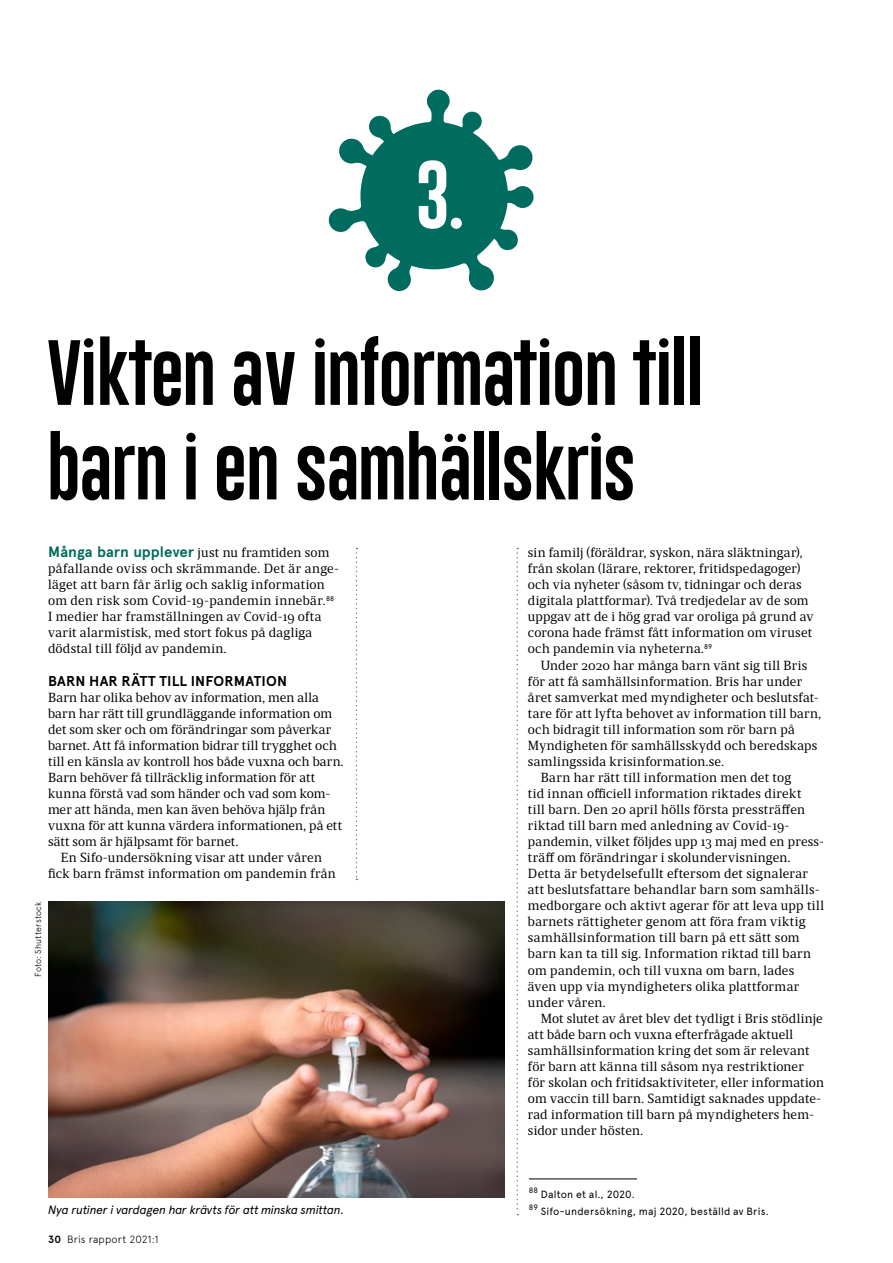
<style>
.page{position:relative;width:893px;height:1263px;background:#fff}
.page>*{position:absolute;margin:0;border:0;box-sizing:border-box;transform-origin:0 0}
.t1{font:69.3px "Bris Gobold Extra 2";color:#fff}
.t2{font:700 67.5px/94.5px "Bris Gobold";letter-spacing:-.02em;color:#000}
.t3{font:700 14.25px "Apercu";letter-spacing:.015em;color:#000}
.t4{font:13.2px/16px "Maga";letter-spacing:.02em;color:#000}
.t5{font:13.2px "Maga";letter-spacing:.04em;color:#000}
.t6{font:italic 12px "Apercu";letter-spacing:-.025em;color:#000}
.t7{font:10.5px "Apercu";letter-spacing:.02em;color:#000}
.t8{font:300 10.5px "Apercu";letter-spacing:.01em;color:#000}
.t9{font:300 8.7px "Apercu";letter-spacing:.025em;color:#000}
.t10{font:7.8px "Apercu";color:#000}
.s1{font-family:"Apercu";font-weight:700;font-size:15px;color:#006c5f}
.s2{font-weight:700}
</style>
<div class="page">
<hr style="left:529px;top:1179px;width:108px;height:1px;background:#000">
<svg style="left:516px;top:548px;width:2px;height:667px"></svg>
<svg style="left:356px;top:548px;width:1px;height:332px"></svg>
<img style="left:48px;top:901px;width:457px;height:296px">
<svg style="left:328px;top:90px;width:206px;height:201px"></svg>
<h1 class="t1" style="left:414px;top:150px;width:53px">3.</h1>
<h2 class="t2" style="left:47px;top:330px;width:657px">Vikten av information till barn i en samhällskris</h2>
<p class="t4" style="left:48px;top:545px;width:293px"><span class="s1">Många barn upplever</span> just nu framtiden som påfallande oviss och skrämmande. Det är ange&shy;läget att barn får ärlig och saklig information om den risk som Covid-19-pandemin innebär.<sup>88<br></sup>I medier har framställningen av Covid-19 ofta varit alarmistisk, med stort fokus på dagliga dödstal till följd av pandemin.</p>
<p class="t3" style="left:48px;top:672px;width:241px">BARN HAR RÄTT TILL INFORMATION</p>
<p class="t4" style="left:48px;top:689px;width:272px">Barn har olika behov av information, men alla</p>
<p class="t4" style="left:48px;top:705px;width:285px">barn har rätt till grundläggande information om</p>
<p class="t4" style="left:48px;top:721px;width:285px">det som sker och om förändringar som påverkar</p>
<p class="t4" style="left:48px;top:737px;width:290px">barnet. Att få information bidrar till trygghet och</p>
<p class="t4" style="left:48px;top:753px;width:297px">till en känsla av kontroll hos både vuxna och barn.</p>
<p class="t4" style="left:48px;top:769px;width:269px">Barn behöver få tillräcklig information för att</p>
<p class="t4" style="left:48px;top:785px;width:284px">kunna förstå vad som händer och vad som kom-</p>
<p class="t4" style="left:48px;top:801px;width:279px">mer att hända, men kan även behöva hjälp från</p>
<p class="t4" style="left:48px;top:817px;width:296px">vuxna för att kunna värdera informationen, på ett</p>
<p class="t4" style="left:48px;top:833px;width:192px">sätt som är hjälpsamt för barnet.</p>
<p class="t4" style="left:61px;top:849px;width:263px">En Sifo-undersökning visar att under våren</p>
<p class="t4" style="left:48px;top:866px;width:289px">fick barn främst information om pandemin från</p>
<p class="t9" style="left:33px;top:977px;width:77px;rotate:-90deg">Foto: Shutterstock</p>
<p class="t6" style="left:48px;top:1203px;width:297px">Nya rutiner i vardagen har krävts för att minska smittan.</p>
<p class="t8" style="left:48px;top:1233px;width:112px"><span class="s2">30</span> Bris rapport 2021:1</p>
<p class="t4" style="left:528px;top:545px;width:287px">sin familj (föräldrar, syskon, nära släktningar), från skolan (lärare, rektorer, fritidspedagoger) och via nyheter (såsom tv, tidningar och deras digitala plattformar). Två tredjedelar av de som uppgav att de i hög grad var oroliga på grund av corona hade främst fått information om viruset och pandemin via nyheterna.<sup>89</sup></p>
<p class="t4" style="left:541px;top:657px;width:268px">Under 2020 har många barn vänt sig till Bris</p>
<p class="t4" style="left:528px;top:673px;width:276px">för att få samhällsinformation. Bris har under</p>
<p class="t4" style="left:528px;top:689px;width:292px">året samverkat med myndigheter och beslutsfat-</p>
<p class="t4" style="left:528px;top:705px;width:295px">tare för att lyfta behovet av information till barn,</p>
<p class="t4" style="left:528px;top:721px;width:268px">och bidragit till information som rör barn på</p>
<p class="t4" style="left:528px;top:737px;width:291px">Myndigheten för samhällsskydd och beredskaps</p>
<p class="t4" style="left:528px;top:753px;width:198px">samlingssida krisinformation.se.</p>
<p class="t4" style="left:541px;top:769px;width:252px">Barn har rätt till information men det tog</p>
<p class="t4" style="left:528px;top:785px;width:275px">tid innan officiell information riktades direkt</p>
<p class="t4" style="left:528px;top:801px;width:279px">till barn. Den 20 april hölls första pressträffen</p>
<p class="t5" style="left:528px;top:818px;width:260px">riktad till barn med anledning av Covid-19--</p>
<p class="t4" style="left:528px;top:833px;width:298px">pandemin, vilket följdes upp 13 maj med en press-</p>
<p class="t4" style="left:528px;top:849px;width:264px">träff om förändringar i skolundervisningen.</p>
<p class="t4" style="left:528px;top:866px;width:282px">Detta är betydelsefullt eftersom det signalerar</p>
<p class="t4" style="left:528px;top:882px;width:294px">att beslutsfattare behandlar barn som samhälls-</p>
<p class="t4" style="left:528px;top:898px;width:298px">medborgare och aktivt agerar för att leva upp till</p>
<p class="t4" style="left:528px;top:914px;width:279px">barnets rättigheter genom att föra fram viktig</p>
<p class="t4" style="left:528px;top:930px;width:273px">samhällsinformation till barn på ett sätt som</p>
<p class="t5" style="left:528px;top:946px;width:285px">barn kan ta till sig. Information riktad till barn</p>
<p class="t4" style="left:528px;top:962px;width:268px">om pandemin, och till vuxna om barn, lades</p>
<p class="t4" style="left:528px;top:978px;width:273px">även upp via myndigheters olika plattformar</p>
<p class="t4" style="left:528px;top:994px;width:79px">under våren.</p>
<p class="t4" style="left:541px;top:1010px;width:283px">Mot slutet av året blev det tydligt i Bris stödlinje</p>
<p class="t4" style="left:528px;top:1026px;width:267px">att både barn och vuxna efterfrågade aktuell</p>
<p class="t4" style="left:528px;top:1042px;width:283px">samhällsinformation kring det som är relevant</p>
<p class="t4" style="left:528px;top:1058px;width:277px">för barn att känna till såsom nya restriktioner</p>
<p class="t4" style="left:528px;top:1074px;width:297px">för skolan och fritidsaktiviteter, eller information</p>
<p class="t4" style="left:528px;top:1090px;width:295px">om vaccin till barn. Samtidigt saknades uppdate-</p>
<p class="t4" style="left:528px;top:1106px;width:288px">rad information till barn på myndigheters hem-</p>
<p class="t4" style="left:528px;top:1122px;width:117px">sidor under hösten.</p>
<p class="t10" style="left:529px;top:1185px;width:11px">88</p>
<p class="t7" style="left:541px;top:1188px;width:96px">Dalton et al., 2020.</p>
<p class="t10" style="left:529px;top:1202px;width:10px">89</p>
<p class="t7" style="left:541px;top:1205px;width:230px">Sifo-undersökning, maj 2020, beställd av Bris.</p>
</div>
